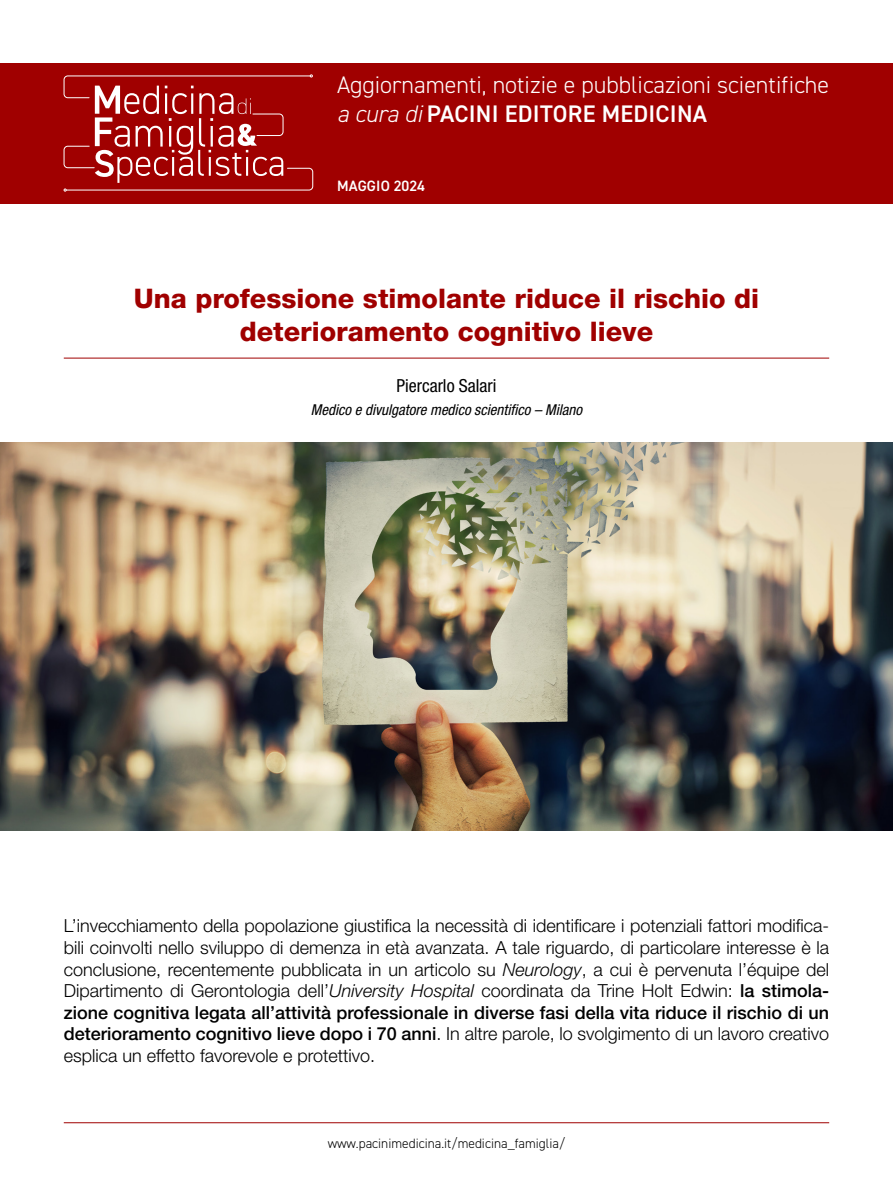
<style>
.page{position:relative;width:893px;height:1191px;background:#fff}
.page>*{position:absolute;margin:0;border:0;box-sizing:border-box;transform-origin:0 0}
.t1{font:800 27px/32.4px "Helvetica Neue LT Std";color:#a00000;text-align:center}
.t2{font:300 24px/28.8px "DIN2014";color:#fff}
.t3{font:300 18px/21.6px "Helvetica Neue LT Std";color:#000;text-align:justify}
.t4{font:condensed 18px "Helvetica Neue LT Std";color:#000}
.t5{font:italic condensed 15px "Helvetica Neue LT Std";color:#000}
.t6{font:600 15px "DIN2014";letter-spacing:.005em;color:#fff}
.t7{font:300 13.5px "DIN2014";color:#000}
.s1{font-style:italic}
.s2{font-weight:600}
.s3{font-weight:500}
</style>
<div class="page">
<hr style="left:64px;top:1122px;width:765px;height:1px;background:#a00000">
<div style="left:0;top:64px;width:893px;height:140px;background:#a00000"></div>
<svg style="left:64px;top:75px;width:249px;height:116px"></svg>
<hr style="left:64px;top:358px;width:765px;height:1px;background:#a00000">
<img style="left:0;top:442px;width:893px;height:388px">
<h2 class="t2" style="left:337px;top:71px;width:494px">Aggiornamenti, notizie e pubblicazioni scientifiche <span class="s1">a cura di</span> <span class="s2">PACINI EDITORE MEDICINA</span></h2>
<p class="t6" style="left:337px;top:176px;width:89px">MAGGIO 2024</p>
<h1 class="t1" style="left:134px;top:282px;width:627px">Una professione stimolante riduce il rischio di deterioramento cognitivo lieve</h1>
<p class="t4" style="left:396px;top:375px;width:102px">Piercarlo Salari</p>
<p class="t5" style="left:311px;top:400px;width:273px">Medico e divulgatore medico scientifico – Milano</p>
<p class="t3" style="left:64px;top:915px;width:767px">L’invecchiamento della popolazione giustifica la necessità di identificare i potenziali fattori modifica&shy;bili coinvolti nello sviluppo di demenza in età avanzata. A tale riguardo, di particolare interesse è la conclusione, recentemente pubblicata in un articolo su <span class="s1">Neurology</span>, a cui è pervenuta l’équipe del Dipartimento di Gerontologia dell’<span class="s1">University Hospital</span> coordinata da Trine Holt Edwin: <span class="s3">la stimola&shy;zione cognitiva legata all’attività professionale in diverse fasi della vita riduce il rischio di un deterioramento cognitivo lieve dopo i 70 anni</span>. In altre parole, lo svolgimento di un lavoro creativo esplica un effetto favorevole e protettivo.</p>
<p class="t7" style="left:328px;top:1135px;width:239px">www.pacinimedicina.it/medicina_famiglia/</p>
</div>
